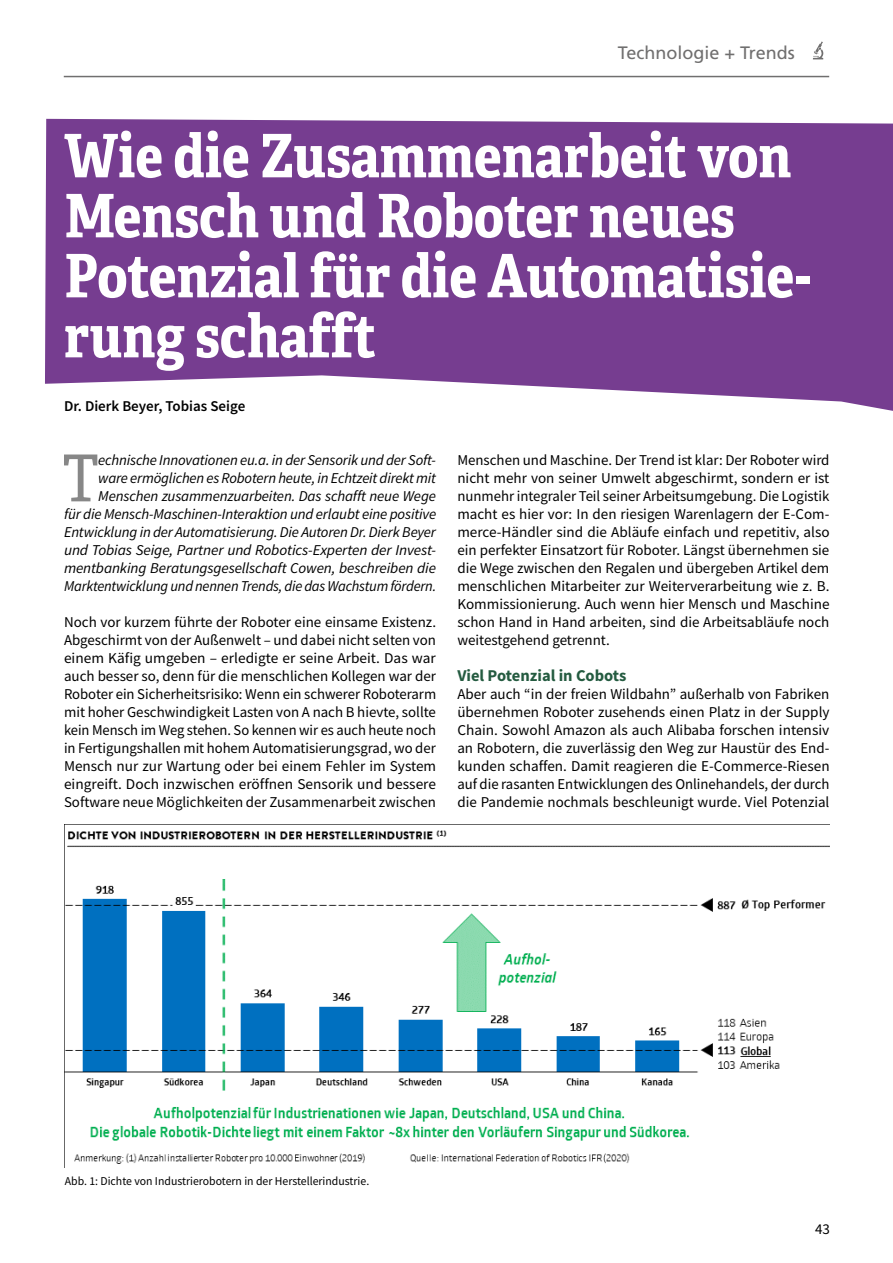
<style>
.page{position:relative;width:893px;height:1263px;background:#fff}
.page>*{position:absolute;margin:0;border:0;box-sizing:border-box;transform-origin:0 0}
.atp_abstract_schwarz{font:64.65px "Adelle Condensed";color:#878787}
.atp_HL_weiss{font:700 60px/60px "Adelle Condensed";color:#fff}
.t1{font:18px "Frutiger LT Std";color:#706f6f}
.atp_Subhead_gruen{font:700 16.5px "Source Sans Pro";color:#245b40}
.atp_Copy{font:15px/18px "Source Sans Pro";color:#000;text-align:justify}
.atp_abstract_schwarz-2{font:italic 15px/18px "Source Sans Pro";letter-spacing:-.01em;color:#000;text-align:right}
.atp_Copy-2{font:600 15px "Source Sans Pro";color:#000}
.atp_BU{font:12px "Source Sans Pro";color:#000}
</style>
<div class="page">
<hr style="left:64px;top:76px;width:765px;height:1px;background:#706f6f">
<svg style="left:813px;top:42px;width:10px;height:17px"></svg>
<svg style="left:45px;top:119px;width:848px;height:292px;background:#824e9a"></svg>
<img style="left:65px;top:824px;width:764px;height:340px">
<p class="t1" style="left:618px;top:42px;width:179px">Technologie + Trends</p>
<p class="atp_HL_weiss" style="left:64px;top:123px;width:749px">Wie die Zusammenarbeit von<br>Mensch und Roboter neues<br>Potenzial für die Automatisie&shy;rung schafft</p>
<p class="atp_Copy-2" style="left:64px;top:396px;width:183px">Dr. Dierk Beyer, Tobias Seige</p>
<p class="atp_abstract_schwarz" style="left:62px;top:432px;width:38px">T</p>
<p class="atp_abstract_schwarz-2" style="left:64px;top:451px;width:374px">echnische Innovationen eu.a. in der Sensorik und der Soft-<br>ware ermöglichen es Robotern heute, in Echtzeit direkt mit Menschen zusammenzuarbeiten. Das schafft neue Wege<br>für die Mensch-Maschinen-Interaktion und erlaubt eine positive Entwicklung in der Automatisierung. Die Autoren Dr. Dierk Beyer und Tobias Seige, Partner und Robotics-Experten der Invest&shy;mentbanking Beratungsgesellschaft Cowen, beschreiben die Marktentwicklung und nennen Trends, die das Wachstum fördern.</p>
<p class="atp_Copy" style="left:64px;top:613px;width:374px">Noch vor kurzem führte der Roboter eine einsame Existenz.<br>Abgeschirmt von der Außenwelt – und dabei nicht selten von einem Käfig umgeben – erledigte er seine Arbeit. Das war auch besser so, denn für die menschlichen Kollegen war der Roboter ein Sicherheitsrisiko: Wenn ein schwerer Roboterarm mit hoher Geschwindigkeit Lasten von A nach B hievte, sollte kein Mensch im Weg stehen. So kennen wir es auch heute noch in Fertigungshallen mit hohem Automatisierungsgrad, wo der Mensch nur zur Wartung oder bei einem Fehler im System eingreift. Doch inzwischen eröffnen Sensorik und bessere Software neue Möglichkeiten der Zusammenarbeit zwischen</p>
<p class="atp_Copy" style="left:457px;top:451px;width:374px">Menschen und Maschine. Der Trend ist klar: Der Roboter wird nicht mehr von seiner Umwelt abgeschirmt, sondern er ist nunmehr integraler Teil seiner Arbeitsumgebung. Die Logistik macht es hier vor: In den riesigen Warenlagern der E-Com&shy;merce-Händler sind die Abläufe einfach und repetitiv, also ein perfekter Einsatzort für Roboter. Längst übernehmen sie die Wege zwischen den Regalen und übergeben Artikel dem menschlichen Mitarbeiter zur Weiterverarbeitung wie z. B.<br>Kommissionierung. Auch wenn hier Mensch und Maschine schon Hand in Hand arbeiten, sind die Arbeitsabläufe noch weitestgehend getrennt.</p>
<p class="atp_Subhead_gruen" style="left:457px;top:665px;width:171px">Viel Potenzial in Cobots</p>
<p class="atp_Copy" style="left:457px;top:685px;width:374px">Aber auch “in der freien Wildbahn” außerhalb von Fabriken übernehmen Roboter zusehends einen Platz in der Supply Chain. Sowohl Amazon als auch Alibaba forschen intensiv an Robotern, die zuverlässig den Weg zur Haustür des End&shy;kunden schaffen. Damit reagieren die E-Commerce-Riesen auf die rasanten Entwicklungen des Onlinehandels, der durch die Pandemie nochmals beschleunigt wurde. Viel Potenzial</p>
<p class="atp_BU" style="left:65px;top:1174px;width:306px">Abb. 1: Dichte von Industrierobotern in der Herstellerindustrie.</p>
<p class="atp_Copy" style="left:815px;top:1220px;width:16px">43</p>
</div>
